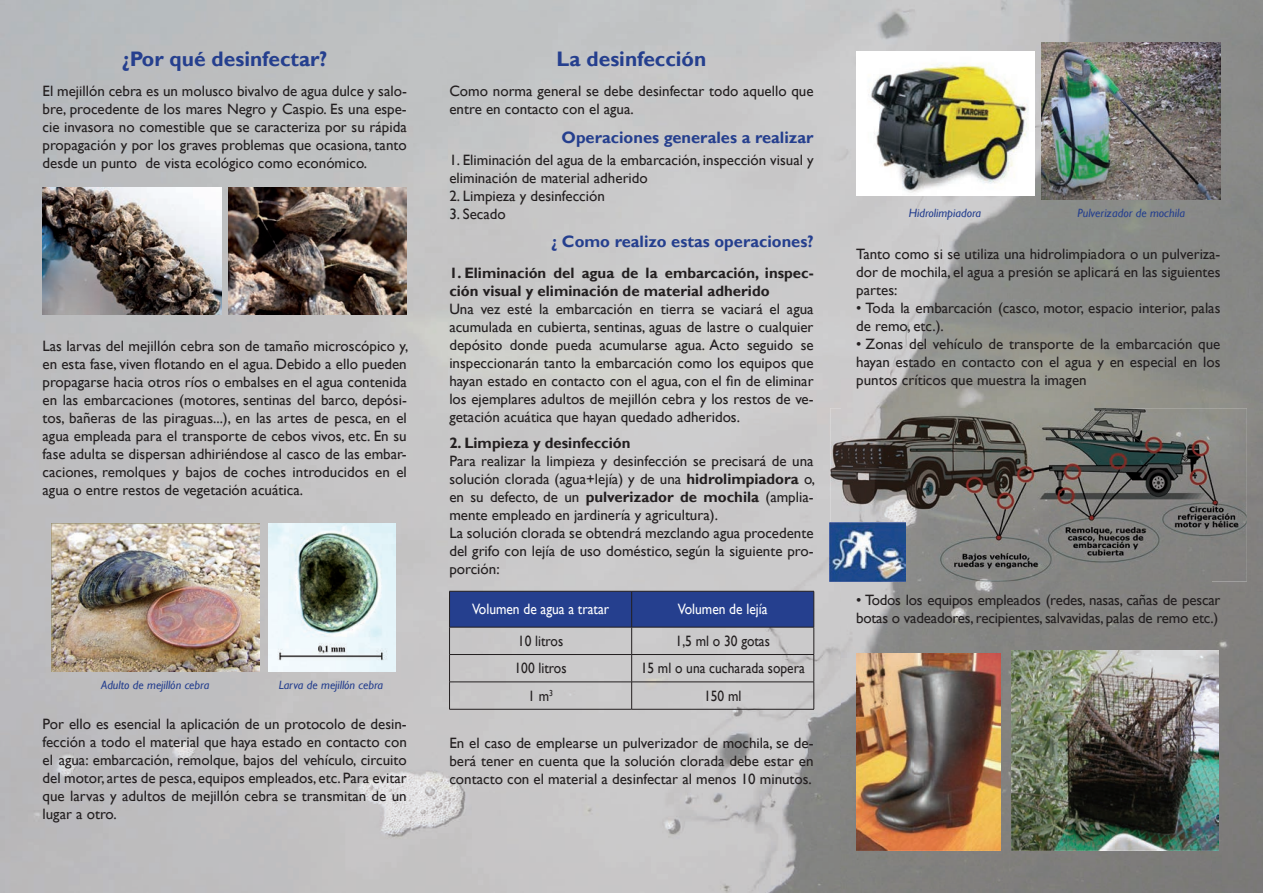
<style>
.page{position:relative;width:1263px;height:893px;background:#fff}
.page>*{position:absolute;margin:0;border:0;box-sizing:border-box;transform-origin:0 0}
.t1{font:700 21px "Gill Sans";color:#253f8e}
.t2{font:700 16.5px "Gill Sans";color:#253f8e}
.t3{font:15px/18px "Gill Sans";color:#231f20;text-align:justify}
.t4{font:700 15px/18px "Gill Sans";color:#231f20}
.t5{font:15px "Gill Sans";color:#231f20;scale:.9 1}
.t6{font:15px "Gill Sans";color:#fff;scale:.9 1}
.t7{font:italic 12px "Gill Sans";color:#253f8e}
.s1{font-weight:700}
</style>
<div class="page">
<img style="left:0;top:0;width:1105px;height:367px">
<img style="left:1105px;top:0;width:158px;height:420px">
<img style="left:0;top:367px;width:842px;height:526px">
<img style="left:842px;top:367px;width:264px;height:41px">
<div style="left:1211px;top:420px;width:52px;height:473px;background:#7f7e7c"></div>
<img style="left:842px;top:581px;width:369px;height:312px">
<img style="left:1042px;top:43px;width:178px;height:157px">
<img style="left:43px;top:187px;width:178px;height:128px">
<img style="left:228px;top:187px;width:179px;height:128px">
<img style="left:268px;top:523px;width:127px;height:149px">
<img style="left:51px;top:523px;width:209px;height:149px">
<svg style="left:449px;top:591px;width:365px;height:118px;background:#9298b0"></svg>
<hr style="left:449px;top:709px;width:183px;height:1px;background:#231f20">
<hr style="left:632px;top:709px;width:182px;height:1px;background:#231f20">
<img style="left:856px;top:51px;width:179px;height:145px">
<img style="left:830px;top:408px;width:417px;height:173px">
<img style="left:829px;top:522px;width:77px;height:60px">
<img style="left:856px;top:653px;width:144px;height:197px">
<img style="left:1011px;top:651px;width:207px;height:199px">
<h1 class="t1" style="left:122px;top:46px;width:207px">¿Por qué desinfectar?</h1>
<p class="t3" style="left:43px;top:83px;width:366px">El mejillón cebra es un molusco bivalvo de agua dulce y salo&shy;bre, procedente de los mares Negro y Caspio. Es una espe&shy;cie invasora no comestible que se caracteriza por su rápida propagación y por los graves problemas que ocasiona, tanto desde un punto de vista ecológico como económico.</p>
<p class="t3" style="left:43px;top:337px;width:367px">Las larvas del mejillón cebra son de tamaño microscópico y, en esta fase, viven flotando en el agua. Debido a ello pueden propagarse hacia otros ríos o embalses en el agua contenida en las embarcaciones (motores, sentinas del barco, depósi&shy;tos, bañeras de las piraguas...), en las artes de pesca, en el agua empleada para el transporte de cebos vivos, etc. En su fase adulta se dispersan adhiriéndose al casco de las embar&shy;caciones, remolques y bajos de coches introducidos en el agua o entre restos de vegetación acuática.</p>
<p class="t7" style="left:101px;top:678px;width:110px">Adulto de mejillón cebra</p>
<p class="t7" style="left:279px;top:678px;width:106px">Larva de mejillón cebra</p>
<p class="t3" style="left:43px;top:715px;width:366px">Por ello es esencial la aplicación de un protocolo de desin&shy;fección a todo el material que haya estado en contacto con el agua: embarcación, remolque, bajos del vehículo, circuito del motor, artes de pesca, equipos empleados, etc. Para evitar que larvas y adultos de mejillón cebra se transmitan de un lugar a otro.</p>
<h1 class="t1" style="left:557px;top:46px;width:151px">La desinfección</h1>
<p class="t3" style="left:449px;top:83px;width:366px">Como norma general se debe desinfectar todo aquello que entre en contacto con el agua.</p>
<p class="t2" style="left:562px;top:127px;width:254px">Operaciones generales a realizar</p>
<p class="t3" style="left:449px;top:151px;width:366px">1. Eliminación del agua de la embarcación, inspección visual y eliminación de material adherido</p>
<p class="t3" style="left:449px;top:187px;width:157px">2. Limpieza y desinfección</p>
<p class="t3" style="left:449px;top:205px;width:58px">3. Secado</p>
<p class="t2" style="left:551px;top:232px;width:264px">¿ Como realizo estas operaciones?</p>
<p class="t4" style="left:449px;top:264px;width:366px">1. Eliminación del agua de la embarcación, inspec&shy;ción visual y eliminación de material adherido</p>
<p class="t3" style="left:449px;top:300px;width:366px">Una vez esté la embarcación en tierra se vaciará el agua acumulada en cubierta, sentinas, aguas de lastre o cualquier depósito donde pueda acumularse agua. Acto seguido se inspeccionarán tanto la embarcación como los equipos que hayan estado en contacto con el agua, con el fin de eliminar los ejemplares adultos de mejillón cebra y los restos de ve&shy;getación acuática que hayan quedado adheridos.</p>
<p class="t4" style="left:449px;top:435px;width:183px">2. Limpieza y desinfección</p>
<p class="t3" style="left:449px;top:453px;width:367px;text-align:left">Para realizar la limpieza y desinfección se precisará de una solución clorada (agua+lejía) y de una <span class="s1">hidrolimpiadora</span> o, en su defecto, de un <span class="s1">pulverizador de mochila</span> (amplia&shy;mente empleado en jardinería y agricultura).<br>La solución clorada se obtendrá mezclando agua procedente del grifo con lejía de uso doméstico, según la siguiente pro&shy;porción:</p>
<p class="t6" style="left:472px;top:601px;width:154px">Volumen de agua a tratar</p>
<p class="t6" style="left:678px;top:601px;width:101px">Volumen de lejía</p>
<p class="t5" style="left:518px;top:632px;width:52px">10 litros</p>
<p class="t5" style="left:676px;top:632px;width:106px">1,5 ml o 30 gotas</p>
<p class="t5" style="left:515px;top:660px;width:59px">100 litros</p>
<p class="t5" style="left:641px;top:660px;width:184px">15 ml o una cucharada sopera</p>
<p class="t5" style="left:528px;top:687px;width:29px">1 m<sup>3</sup></p>
<p class="t5" style="left:704px;top:687px;width:43px">150 ml</p>
<p class="t3" style="left:449px;top:734px;width:366px">En el caso de emplearse un pulverizador de mochila, se de&shy;berá tener en cuenta que la solución clorada debe estar en contacto con el material a desinfectar al menos 10 minutos.</p>
<p class="t7" style="left:909px;top:206px;width:74px">Hidrolimpiadora</p>
<p class="t3" style="left:856px;top:245px;width:366px">Tanto como si se utiliza una hidrolimpiadora o un pulveriza&shy;dor de mochila, el agua a presión se aplicará en las siguientes partes:</p>
<p class="t3" style="left:856px;top:299px;width:366px">• Toda la embarcación (casco, motor, espacio interior, palas de remo, etc.).</p>
<p class="t3" style="left:856px;top:335px;width:366px">• Zonas del vehículo de transporte de la embarcación que hayan estado en contacto con el agua y en especial en los puntos críticos que muestra la imagen</p>
<p class="t7" style="left:1077px;top:206px;width:109px">Pulverizador de mochila</p>
<p class="t3" style="left:856px;top:591px;width:366px">• Todos los equipos empleados (redes, nasas, cañas de pescar botas o vadeadores, recipientes, salvavidas, palas de remo etc.)</p>
</div>
